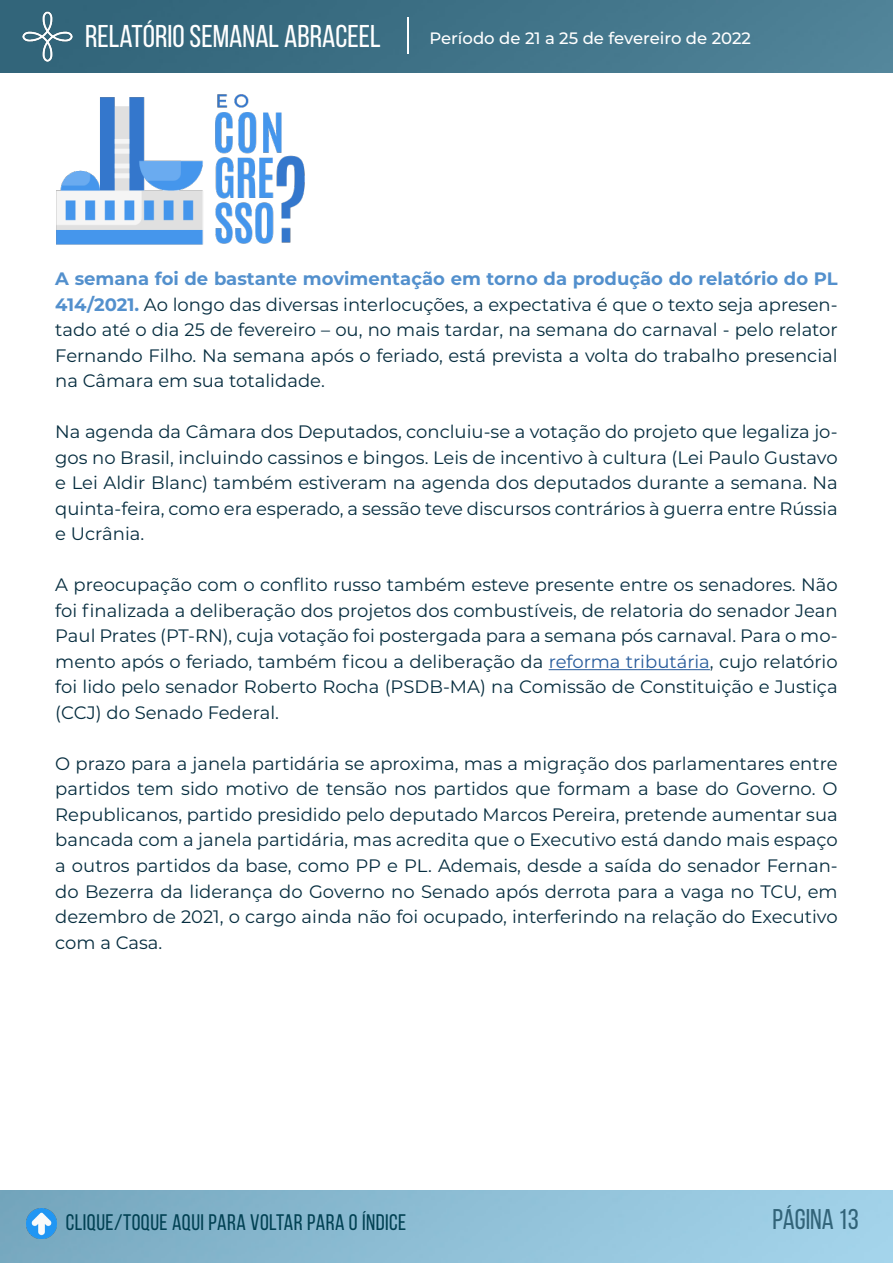
<style>
.page{position:relative;width:893px;height:1263px;background:#fff}
.page>*{position:absolute;margin:0;border:0;box-sizing:border-box;transform-origin:0 0}
.t1{font:31.5px "Bebas Neue";color:#fff}
.t2{font:28.5px "Bebas Neue";color:#326479}
.t3{font:22.5px "Bebas Neue";letter-spacing:.02em;color:#014153}
.t4{font:18px/25.5px "Montserrat";color:#062d3f;text-align:justify}
.t5{font:500 16.5px "Montserrat";color:#fff}
.s1{font-weight:700;color:#5390cd}
.s2{color:#275b9b}
</style>
<div class="page">
<img style="left:0;top:0;width:893px;height:72px">
<img style="left:0;top:1191px;width:892px;height:72px">
<img style="left:23px;top:11px;width:50px;height:50px">
<hr style="left:407px;top:17px;width:2px;height:37px;background:#fff">
<img style="left:27px;top:1209px;width:29px;height:29px">
<hr style="left:549px;top:669px;width:161px;height:1px;background:#275b9b">
<img style="left:56px;top:94px;width:249px;height:151px">
<h1 class="t1" style="left:85px;top:19px;width:297px">RELATÓRIO SEMANAL ABRACEEL</h1>
<p class="t5" style="left:429px;top:26px;width:323px">Período de 21 a 25 de fevereiro de 2022</p>
<p class="t4" style="left:55px;top:266px;width:784px"><span class="s1">A semana foi de bastante movimentação em torno da produção do relatório do PL 414/2021.</span> Ao longo das diversas interlocuções, a expectativa é que o texto seja apresen&shy;tado até o dia 25 de fevereiro – ou, no mais tardar, na semana do carnaval - pelo relator Fernando Filho. Na semana após o feriado, está prevista a volta do trabalho presencial na Câmara em sua totalidade.</p>
<p class="t4" style="left:55px;top:419px;width:784px">Na agenda da Câmara dos Deputados, concluiu-se a votação do projeto que legaliza jo&shy;gos no Brasil, incluindo cassinos e bingos. Leis de incentivo à cultura (Lei Paulo Gustavo e Lei Aldir Blanc) também estiveram na agenda dos deputados durante a semana. Na quinta-feira, como era esperado, a sessão teve discursos contrários à guerra entre Rússia e Ucrânia.</p>
<p class="t4" style="left:55px;top:572px;width:784px">A preocupação com o conflito russo também esteve presente entre os senadores. Não foi finalizada a deliberação dos projetos dos combustíveis, de relatoria do senador Jean Paul Prates (PT-RN), cuja votação foi postergada para a semana pós carnaval. Para o mo&shy;mento após o feriado, também ficou a deliberação da <span class="s2">reforma tributária</span>, cujo relatório foi lido pelo senador Roberto Rocha (PSDB-MA) na Comissão de Constituição e Justiça (CCJ) do Senado Federal.</p>
<p class="t4" style="left:55px;top:750px;width:784px">O prazo para a janela partidária se aproxima, mas a migração dos parlamentares entre partidos tem sido motivo de tensão nos partidos que formam a base do Governo. O Republicanos, partido presidido pelo deputado Marcos Pereira, pretende aumentar sua bancada com a janela partidária, mas acredita que o Executivo está dando mais espaço a outros partidos da base, como PP e PL. Ademais, desde a saída do senador Fernan&shy;do Bezerra da liderança do Governo no Senado após derrota para a vaga no TCU, em dezembro de 2021, o cargo ainda não foi ocupado, interferindo na relação do Executivo com a Casa.</p>
<p class="t3" style="left:66px;top:1210px;width:342px">CLIQUE/TOQUE AQUI PARA VOLTAR PARA O ÍNDICE</p>
<h2 class="t2" style="left:773px;top:1204px;width:88px">PÁGINA 13</h2>
</div>
